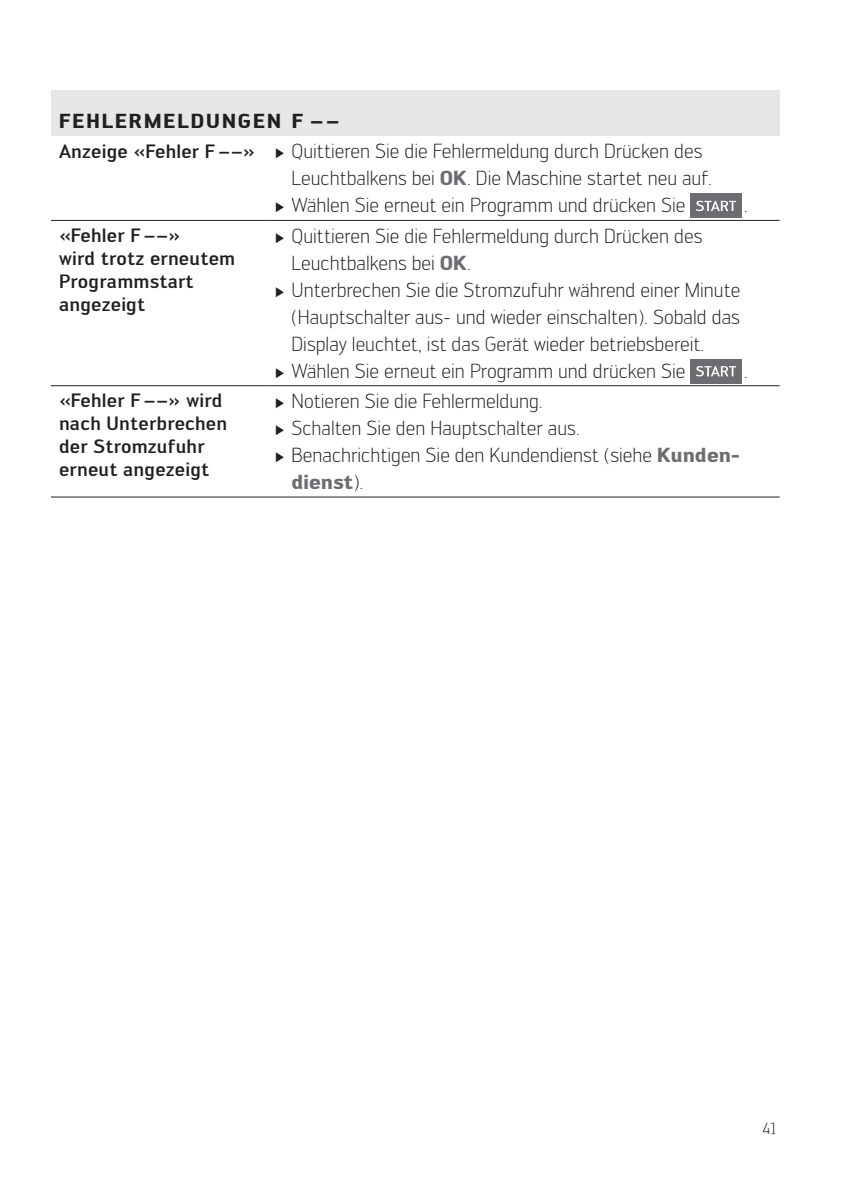
<style>
.page{position:relative;width:842px;height:1191px;background:#fff}
.page>*{position:absolute;margin:0;border:0;box-sizing:border-box;transform-origin:0 0}
.t1{font:300 20px/30.2px "Engel";color:#231f20}
.t2{font:700 20px "Engel";color:#6c6d70}
.t3{font:500 19px/23px "Engel";letter-spacing:.01em;color:#231f20}
.t4{font:300 16px "Engel";color:#231f20}
.s1{font-weight:700}
.s2{font-weight:500;font-size:19px}
.s3{font-family:"Century";font-weight:400;font-size:14px}
.s4{font-weight:700;color:#6c6d70}
.s5{font-weight:300;color:#231f20}
</style>
<div class="page">
<div style="left:51px;top:91px;width:729px;height:45px;background:#e6e7e9"></div>
<svg style="left:266px;top:193px;width:514px;height:191px"></svg>
<hr style="left:51px;top:220px;width:215px;height:1px;background:#231f20">
<hr style="left:266px;top:220px;width:514px;height:1px;background:#231f20">
<hr style="left:51px;top:385px;width:215px;height:1px;background:#231f20">
<hr style="left:266px;top:385px;width:514px;height:1px;background:#231f20">
<hr style="left:51px;top:497px;width:215px;height:1px;background:#231f20">
<hr style="left:266px;top:497px;width:514px;height:1px;background:#231f20">
<div style="left:690px;top:193px;width:51px;height:25px;background:#6c6d70"></div>
<svg style="left:696px;top:201px;width:40px;height:10px"></svg>
<div style="left:690px;top:359px;width:51px;height:25px;background:#6c6d70"></div>
<svg style="left:696px;top:366px;width:40px;height:10px"></svg>
<p class="t1" style="left:59px;top:106px;width:645px"><span class="s1">FEHLERMELDUNGEN F ––<br></span><span class="s2">Anzeige «Fehler F––»</span> <span class="s3">►</span> Quittieren Sie die Fehlermeldung durch Drücken des</p>
<p class="t1" style="left:274px;top:165px;width:439px;line-height:27px;text-indent:17px">Leuchtbalkens bei <span class="s4">OK</span>. Die Maschine startet neu auf. <span class="s3">►</span> Wählen Sie erneut ein Programm und drücken Sie</p>
<p class="t1" style="left:744px;top:190px;width:5px">.</p>
<p class="t3" style="left:59px;top:224px;width:178px">«Fehler F––»<br>wird trotz erneutem<br>Programmstart angezeigt</p>
<p class="t1" style="left:274px;top:220px;width:429px"><span class="s3">►</span> Quittieren Sie die Fehlermeldung durch Drücken des</p>
<p class="t1" style="left:291px;top:247px;width:181px">Leuchtbalkens bei <span class="s4">OK</span>.</p>
<p class="t1" style="left:274px;top:274px;width:467px"><span class="s3">►</span> Unterbrechen Sie die Stromzufuhr während einer Minute</p>
<p class="t1" style="left:291px;top:301px;width:450px">(Hauptschalter aus- und wieder einschalten). Sobald das</p>
<p class="t1" style="left:291px;top:328px;width:414px">Display leuchtet, ist das Gerät wieder betriebsbereit.</p>
<p class="t1" style="left:274px;top:355px;width:412px"><span class="s3">►</span> Wählen Sie erneut ein Programm und drücken Sie</p>
<p class="t1" style="left:744px;top:355px;width:5px">.</p>
<p class="t3" style="left:59px;top:389px;width:170px">«Fehler F––» wird nach Unterbrechen der Stromzufuhr erneut angezeigt</p>
<p class="t1" style="left:274px;top:386px;width:270px"><span class="s3">►</span> Notieren Sie die Fehlermeldung.</p>
<p class="t1" style="left:274px;top:413px;width:307px"><span class="s3">►</span> Schalten Sie den Hauptschalter aus.</p>
<p class="t1" style="left:274px;top:440px;width:467px"><span class="s3">►</span> Benachrichtigen Sie den Kundendienst (siehe <span class="s4">Kunden-</span></p>
<p class="t2" style="left:291px;top:470px;width:73px">dienst<span class="s5">).</span></p>
<p class="t4" style="left:762px;top:1119px;width:16px">41</p>
</div>
